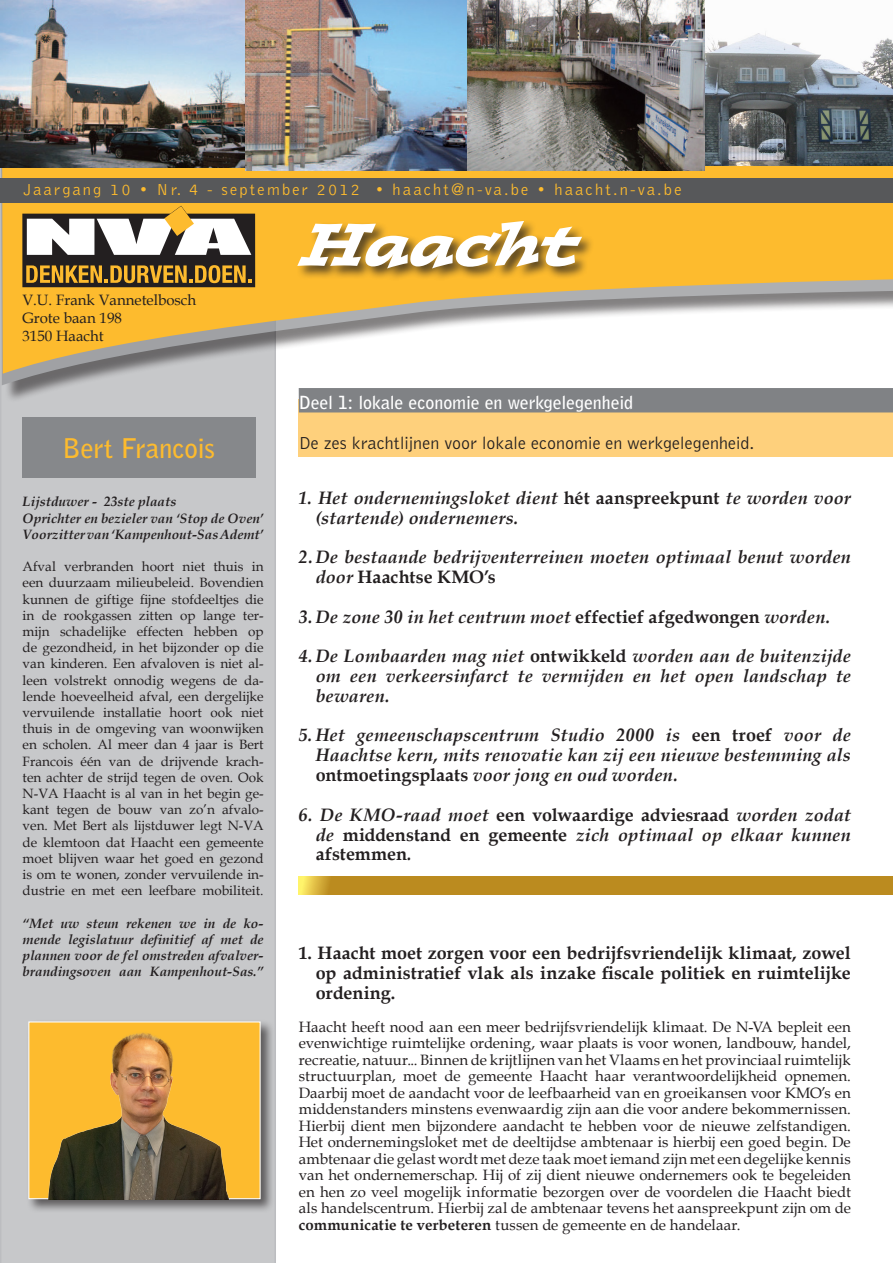
<style>
.page{position:relative;width:893px;height:1263px;background:#fff}
.page>*{position:absolute;margin:0;border:0;box-sizing:border-box;transform-origin:0 0}
.t1{font:italic 60px "Postino Std";color:#fff}
.t2{font:700 27px "Bell Gothic Std";letter-spacing:-.01em;color:#fdbb2e}
.BODY{font:italic 700 18px/19.8px "Book Antiqua";letter-spacing:.01em;color:#231f20;text-align:justify}
.BODY-2{font:700 18px/19.8px "Book Antiqua";letter-spacing:.005em;color:#231f20;text-align:justify}
.t3{font:300 18px "Bell Gothic Std";letter-spacing:-.005em;color:#231f20}
.t4{font:700 18px "Bell Gothic Std";letter-spacing:-.01em;color:#fff}
.t5{font:300 16.5px "Bell Gothic Std";letter-spacing:.13em;color:#fdbb2e}
.BODY-3{font:15px/16.5px "Book Antiqua";color:#231f20;text-align:justify}
.t6{font:13.5px/16.2px "Book Antiqua";color:#231f20;text-align:justify}
.t7{font:italic 700 13.5px/16.2px "Book Antiqua";color:#231f20}
.s1{font-style:normal}
.s2{font-weight:700}
</style>
<div class="page">
<div style="left:299px;top:400px;width:594px;height:57px;background:#fed07c"></div>
<div style="left:299px;top:388px;width:594px;height:24px;background:#808285"></div>
<div style="left:0;top:168px;width:276px;height:1095px;background:#c7c8ca"></div>
<div style="left:3px;top:3px;width:890px;height:400px;background:#231f20;opacity:.75"></div>
<svg style="left:1px;top:168px;width:892px;height:217px"></svg>
<svg style="left:2px;top:0;width:891px;height:374px;fill:#fdbb2e"></svg>
<svg style="left:22px;top:206px;width:233px;height:81px"></svg>
<div style="left:1px;top:178px;width:892px;height:25px;background:#57585a"></div>
<div style="left:22px;top:417px;width:234px;height:60px;background:#86888b"></div>
<div style="left:296px;top:220px;width:299px;height:62px;background:#231f20;opacity:.75"></div>
<div style="left:26px;top:1019px;width:249px;height:194px;background:#231f20;opacity:.65"></div>
<div style="left:28px;top:1021px;width:233px;height:178px;background:#fdbb2e;border:1px solid #fff"></div>
<img style="left:43px;top:1020px;width:231px;height:179px">
<img style="left:705px;top:0;width:188px;height:166px">
<img style="left:0;top:0;width:244px;height:168px">
<img style="left:246px;top:0;width:222px;height:170px">
<img style="left:468px;top:0;width:237px;height:170px">
<div style="left:299px;top:876px;width:594px;height:18px;background:#bb8b1f"></div>
<p class="t5" style="left:23px;top:181px;width:660px">Jaargang 10 • Nr. 4 - september 2012 • haacht@n-va.be • haacht.n-va.be</p>
<p class="BODY-3" style="left:22px;top:291px;width:175px">V.U. Frank Vannetelbosch</p>
<p class="BODY-3" style="left:22px;top:309px;width:101px">Grote baan 198</p>
<p class="BODY-3" style="left:22px;top:327px;width:83px">3150 Haacht</p>
<p class="t2" style="left:63px;top:432px;width:154px">Bert Francois</p>
<p class="t7" style="left:23px;top:494px;width:155px">Lijstduwer - 23ste plaats</p>
<p class="t7" style="left:23px;top:510px;width:242px">Oprichter en bezieler van ‘Stop de Oven’<br>Voorzitter van ‘Kampenhout-Sas Ademt’</p>
<p class="t6" style="left:23px;top:558px;width:242px">Afval verbranden hoort niet thuis in een duurzaam milieubeleid. Bovendien kunnen de giftige fijne stofdeeltjes die in de rookgassen zitten op lange ter&shy;mijn schadelijke effecten hebben op de gezondheid, in het bijzonder op die van kinderen. Een afvaloven is niet al&shy;leen volstrekt onnodig wegens de da&shy;lende hoeveelheid afval, een dergelijke vervuilende installatie hoort ook niet thuis in de omgeving van woonwijken en scholen. Al meer dan 4 jaar is Bert Francois één van de drijvende krach&shy;ten achter de strijd tegen de oven. Ook N-VA Haacht is al van in het begin ge&shy;kant tegen de bouw van zo’n afvalo&shy;ven. Met Bert als lijstduwer legt N-VA de klemtoon dat Haacht een gemeente moet blijven waar het goed en gezond is om te wonen, zonder vervuilende in&shy;dustrie en met een leefbare mobiliteit.</p>
<p class="t7" style="left:23px;top:915px;width:242px;text-align:justify">“Met uw steun rekenen we in de ko&shy;mende legislatuur definitief af met de plannen voor de fel omstreden afvalver&shy;brandingsoven aan Kampenhout-Sas.”</p>
<p class="t1" style="left:298px;top:204px;width:299px">Haacht</p>
<p class="t4" style="left:299px;top:392px;width:336px">Deel 1: lokale economie en werkgelegenheid</p>
<p class="t3" style="left:299px;top:434px;width:457px">De zes krachtlijnen voor lokale economie en werkgelegenheid.</p>
<p class="BODY" style="left:316px;top:488px;width:537px;text-indent:-17px">1. Het ondernemingsloket dient <span class="s1">hét aanspreekpunt</span> te worden voor (startende) ondernemers.</p>
<p class="BODY" style="left:316px;top:547px;width:537px;text-indent:-17px">2.De bestaande bedrijventerreinen moeten optimaal benut worden door <span class="s1">Haachtse KMO’s</span></p>
<p class="BODY" style="left:299px;top:606px;width:533px">3. De zone 30 in het centrum moet <span class="s1">effectief afgedwongen</span> worden.</p>
<p class="BODY" style="left:316px;top:646px;width:537px;text-indent:-17px">4.De Lombaarden mag niet <span class="s1">ontwikkeld</span> worden aan de buitenzijde om een verkeersinfarct te vermijden en het open landschap te bewaren.</p>
<p class="BODY" style="left:316px;top:725px;width:537px;text-indent:-17px">5. Het gemeenschapscentrum Studio 2000 is <span class="s1">een troef</span> voor de Haachtse kern, mits renovatie kan zij een nieuwe bestemming als <span class="s1">ontmoetingsplaats</span> voor jong en oud worden.</p>
<p class="BODY" style="left:316px;top:804px;width:537px;text-indent:-17px">6. De KMO-raad moet <span class="s1">een volwaardige adviesraad</span> worden zodat de <span class="s1">middenstand en gemeente</span> zich optimaal op elkaar kunnen <span class="s1">afstemmen</span>.</p>
<p class="BODY-2" style="left:316px;top:943px;width:537px;text-indent:-17px">1. Haacht moet zorgen voor een bedrijfsvriendelijk klimaat, zowel op administratief vlak als inzake fiscale politiek en ruimtelijke ordening.</p>
<p class="BODY-3" style="left:299px;top:1018px;width:554px">Haacht heeft nood aan een meer bedrijfsvriendelijk klimaat. De N-VA bepleit een evenwichtige ruimtelijke ordening, waar plaats is voor wonen, landbouw, handel, recreatie, natuur... Binnen de krijtlijnen van het Vlaams en het provinciaal ruimtelijk structuurplan, moet de gemeente Haacht haar verantwoordelijkheid opnemen.<br>Daarbij moet de aandacht voor de leefbaarheid van en groeikansen voor KMO’s en middenstanders minstens evenwaardig zijn aan die voor andere bekommernissen.<br>Hierbij dient men bijzondere aandacht te hebben voor de nieuwe zelfstandigen.<br>Het ondernemingsloket met de deeltijdse ambtenaar is hierbij een goed begin. De ambtenaar die gelast wordt met deze taak moet iemand zijn met een degelijke kennis van het ondernemerschap. Hij of zij dient nieuwe ondernemers ook te begeleiden en hen zo veel mogelijk informatie bezorgen over de voordelen die Haacht biedt als handelscentrum. Hierbij zal de ambtenaar tevens het aanspreekpunt zijn om de <span class="s2">communicatie te verbeteren</span> tussen de gemeente en de handelaar.</p>
</div>
